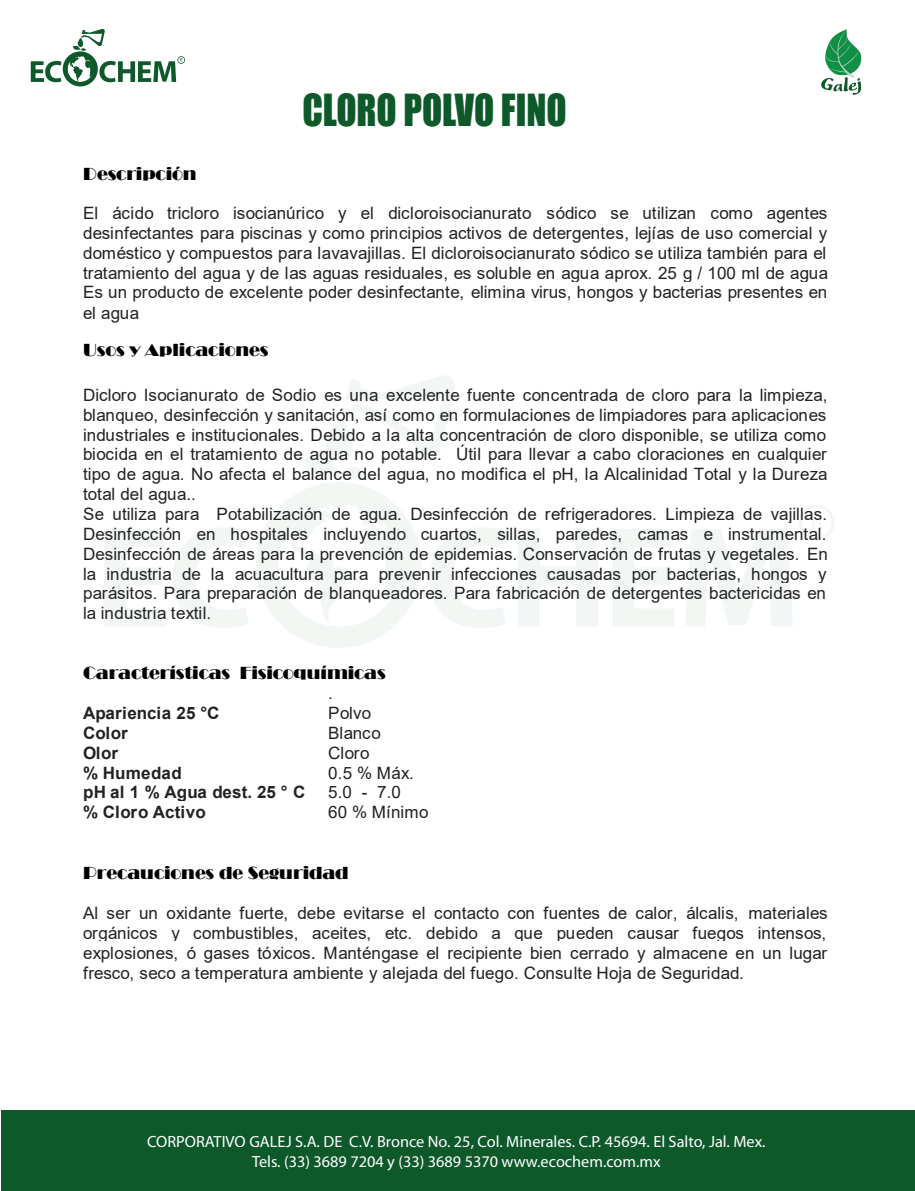
<style>
.page{position:relative;width:915px;height:1191px;background:#fff}
.page>*{position:absolute;margin:0;border:0;box-sizing:border-box;transform-origin:0 0}
.t1{font:40.65px "Impact";color:#0e592a;scale:.91 1}
.t2{font:18.15px "Broadway";letter-spacing:-.005em;color:#000}
.t3{font:17.1px/20px "Arial";letter-spacing:.005em;color:#222}
.t4{font:700 17.1px/19.8px "Arial";letter-spacing:.005em;color:#222}
.t5{font:16.2px/19.5px "Myriad Pro";color:#fff;text-align:center}
.s1{font-family:"Times New Roman";font-size:18.15px;color:#000}
</style>
<div class="page">
<svg style="left:105px;top:529px;width:61px;height:97px"></svg>
<svg style="left:518px;top:529px;width:80px;height:97px"></svg>
<svg style="left:613px;top:529px;width:61px;height:97px"></svg>
<svg style="left:685px;top:529px;width:107px;height:97px"></svg>
<svg style="left:173px;top:376px;width:333px;height:272px"></svg>
<svg style="left:799px;top:505px;width:35px;height:35px"></svg>
<svg style="left:31px;top:29px;width:154px;height:57px"></svg>
<svg style="left:821px;top:29px;width:40px;height:66px"></svg>
<div style="left:1px;top:1110px;width:913px;height:81px;background:#0e592a"></div>
<h1 class="t1" style="left:302px;top:78px;width:292px">CLORO POLVO FINO</h1>
<p class="t2" style="left:83px;top:163px;width:115px">Descripción</p>
<p class="t3" style="left:83px;top:203px;width:746px;text-align:justify">El ácido tricloro isocianúrico y el dicloroisocianurato sódico se utilizan como agentes desinfectantes para piscinas y como principios activos de detergentes, lejías de uso comercial y doméstico y compuestos para lavavajillas. El dicloroisocianurato sódico se utiliza también para el tratamiento del agua y de las aguas residuales, es soluble en agua aprox. 25 g / 100 ml de agua Es un producto de excelente poder desinfectante, elimina virus, hongos y bacterias presentes en el agua</p>
<p class="t2" style="left:83px;top:339px;width:187px">Usos y Aplicaciones</p>
<p class="t3" style="left:83px;top:384px;width:746px">Dicloro Isocianurato de Sodio es una excelente fuente concentrada de cloro para la limpieza, blanqueo, desinfección y sanitación, así como en formulaciones de limpiadores para aplicaciones industriales e institucionales. Debido a la alta concentración de cloro disponible, se utiliza como biocida en el tratamiento de agua no potable. Útil para llevar a cabo cloraciones en cualquier tipo de agua. No afecta el balance del agua, no modifica el pH, la Alcalinidad Total y la Dureza total del agua..<br>Se utiliza para Potabilización de agua. Desinfección de refrigeradores. Limpieza de vajillas.<br>Desinfección en hospitales incluyendo cuartos, sillas, paredes, camas e instrumental.<br>Desinfección de áreas para la prevención de epidemias. Conservación de frutas y vegetales. En la industria de la acuacultura para prevenir infecciones causadas por bacterias, hongos y parásitos. Para preparación de blanqueadores. Para fabricación de detergentes bactericidas en la industria textil.</p>
<p class="t2" style="left:83px;top:662px;width:304px">Características Fisicoquímicas</p>
<p class="t4" style="left:83px;top:703px;width:138px">Apariencia 25 °C</p>
<p class="t3" style="left:328px;top:683px;width:44px">.<br>Polvo</p>
<p class="t4" style="left:83px;top:723px;width:224px">Color<br>Olor<br>% Humedad<br>pH al 1 % Agua dest. 25 ° C % Cloro Activo</p>
<p class="t3" style="left:328px;top:722px;width:102px">Blanco<br>Cloro<br>0.5 % Máx.<br>5.0 - 7.0<br>60 % Mínimo</p>
<p class="t2" style="left:83px;top:862px;width:267px">Precauciones de Seguridad</p>
<p class="t3" style="left:83px;top:903px;width:745px;text-align:justify">Al ser un oxidante fuerte, debe evitarse el contacto con fuentes de calor, álcalis, materiales orgánicos y combustibles, aceites, etc. debido a que pueden causar fuegos intensos, explosiones, ó gases tóxicos<span class="s1">.</span> Manténgase el recipiente bien cerrado y almacene en un lugar fresco, seco a temperatura ambiente y alejada del fuego. Consulte Hoja de Seguridad.</p>
<p class="t5" style="left:147px;top:1131px;width:620px">CORPORATIVO GALEJ S.A. DE C.V. Bronce No. 25, Col. Minerales. C.P. 45694. El Salto, Jal. Mex.<br>Tels. (33) 3689 7204 y (33) 3689 5370 www.ecochem.com.mx</p>
</div>
